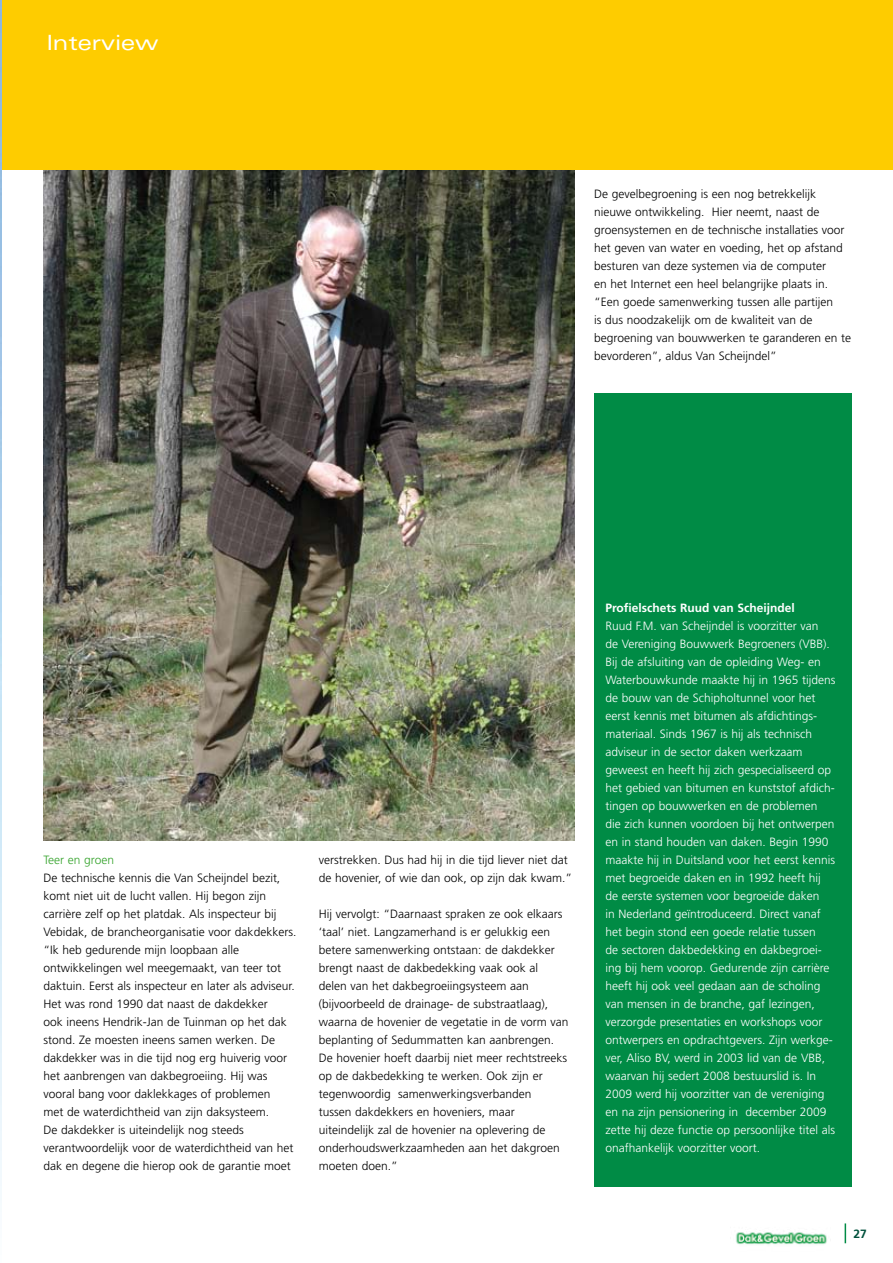
<style>
.page{position:relative;width:893px;height:1263px;background:#fff}
.page>*{position:absolute;margin:0;border:0;box-sizing:border-box;transform-origin:0 0}
.t1{font:expanded 21px "Univers";color:#fff}
.t2{font:300 12px/18px "Frutiger";color:#000}
.t3{font:300 12px/18px "Frutiger";color:#fff}
.t4{font:700 12px "Frutiger";color:#fff}
.t5{font:300 12px "Frutiger";color:#35a32c}
.t6{font:700 12px "Frutiger";color:#00513c}
</style>
<div class="page">
<svg style="left:845px;top:1223px;width:1px;height:20px"></svg>
<img style="left:736px;top:1232px;width:91px;height:13px">
<div style="left:594px;top:393px;width:257px;height:793px;background:#008b45"></div>
<img style="left:44px;top:170px;width:530px;height:670px">
<div style="left:1px;top:0;width:892px;height:170px;background:#fecc00"></div>
<img style="left:0;top:0;width:1px;height:732px">
<svg style="left:0;top:732px;width:1px;height:469px"></svg>
<h1 class="t1" style="left:47px;top:30px;width:113px">Interview</h1>
<p class="t2" style="left:594px;top:185px;width:258px">De gevelbegroening is een nog betrekkelijk nieuwe ontwikkeling. Hier neemt, naast de groensystemen en de technische installaties voor het geven van water en voeding, het op afstand besturen van deze systemen via de computer<br>en het Internet een heel belangrijke plaats in. “Een goede samenwerking tussen alle partijen<br>is dus noodzakelijk om de kwaliteit van de begroening van bouwwerken te garanderen en te bevorderen”, aldus Van Scheijndel”</p>
<p class="t5" style="left:44px;top:853px;width:72px">Teer en groen</p>
<p class="t2" style="left:44px;top:869px;width:254px">De technische kennis die Van Scheijndel bezit, komt niet uit de lucht vallen. Hij begon zijn carrière zelf op het platdak. Als inspecteur bij Vebidak, de brancheorganisatie voor dakdekkers. “Ik heb gedurende mijn loopbaan alle ontwikkelingen wel meegemaakt, van teer tot daktuin. Eerst als inspecteur en later als adviseur.<br>Het was rond 1990 dat naast de dakdekker<br>ook ineens Hendrik-Jan de Tuinman op het dak stond. Ze moesten ineens samen werken. De dakdekker was in die tijd nog erg huiverig voor het aanbrengen van dakbegroeiing. Hij was vooral bang voor daklekkages of problemen<br>met de waterdichtheid van zijn daksysteem.<br>De dakdekker is uiteindelijk nog steeds verantwoordelijk voor de waterdichtheid van het dak en degene die hierop ook de garantie moet</p>
<p class="t2" style="left:319px;top:851px;width:255px">verstrekken. Dus had hij in die tijd liever niet dat de hovenier, of wie dan ook, op zijn dak kwam.”</p>
<p class="t2" style="left:319px;top:905px;width:251px">Hij vervolgt: “Daarnaast spraken ze ook elkaars ‘taal’ niet. Langzamerhand is er gelukkig een betere samenwerking ontstaan: de dakdekker brengt naast de dakbedekking vaak ook al delen van het dakbegroeiingsysteem aan (bijvoorbeeld de drainage- de substraatlaag), waarna de hovenier de vegetatie in de vorm van beplanting of Sedummatten kan aanbrengen.<br>De hovenier hoeft daarbij niet meer rechtstreeks op de dakbedekking te werken. Ook zijn er tegenwoordig samenwerkingsverbanden<br>tussen dakdekkers en hoveniers, maar uiteindelijk zal de hovenier na oplevering de onderhoudswerkzaamheden aan het dakgroen moeten doen.”</p>
<p class="t4" style="left:605px;top:601px;width:191px">Profielschets Ruud van Scheijndel</p>
<p class="t3" style="left:605px;top:617px;width:231px">Ruud F.M. van Scheijndel is voorzitter van<br>de Vereniging Bouwwerk Begroeners (VBB).<br>Bij de afsluiting van de opleiding Weg- en Waterbouwkunde maakte hij in 1965 tijdens de bouw van de Schipholtunnel voor het eerst kennis met bitumen als afdichtings&shy;materiaal. Sinds 1967 is hij als technisch adviseur in de sector daken werkzaam geweest en heeft hij zich gespecialiseerd op het gebied van bitumen en kunststof afdich&shy;tingen op bouwwerken en de problemen die zich kunnen voordoen bij het ontwerpen en in stand houden van daken. Begin 1990 maakte hij in Duitsland voor het eerst kennis met begroeide daken en in 1992 heeft hij de eerste systemen voor begroeide daken<br>in Nederland geïntroduceerd. Direct vanaf het begin stond een goede relatie tussen<br>de sectoren dakbedekking en dakbegroei&shy;ing bij hem voorop. Gedurende zijn carrière heeft hij ook veel gedaan aan de scholing van mensen in de branche, gaf lezingen, verzorgde presentaties en workshops voor ontwerpers en opdrachtgevers. Zijn werkge&shy;ver, Aliso BV, werd in 2003 lid van de VBB, waarvan hij sedert 2008 bestuurslid is. In 2009 werd hij voorzitter van de vereniging en na zijn pensionering in december 2009 zette hij deze functie op persoonlijke titel als onafhankelijk voorzitter voort.</p>
<p class="t6" style="left:853px;top:1227px;width:15px">27</p>
</div>
